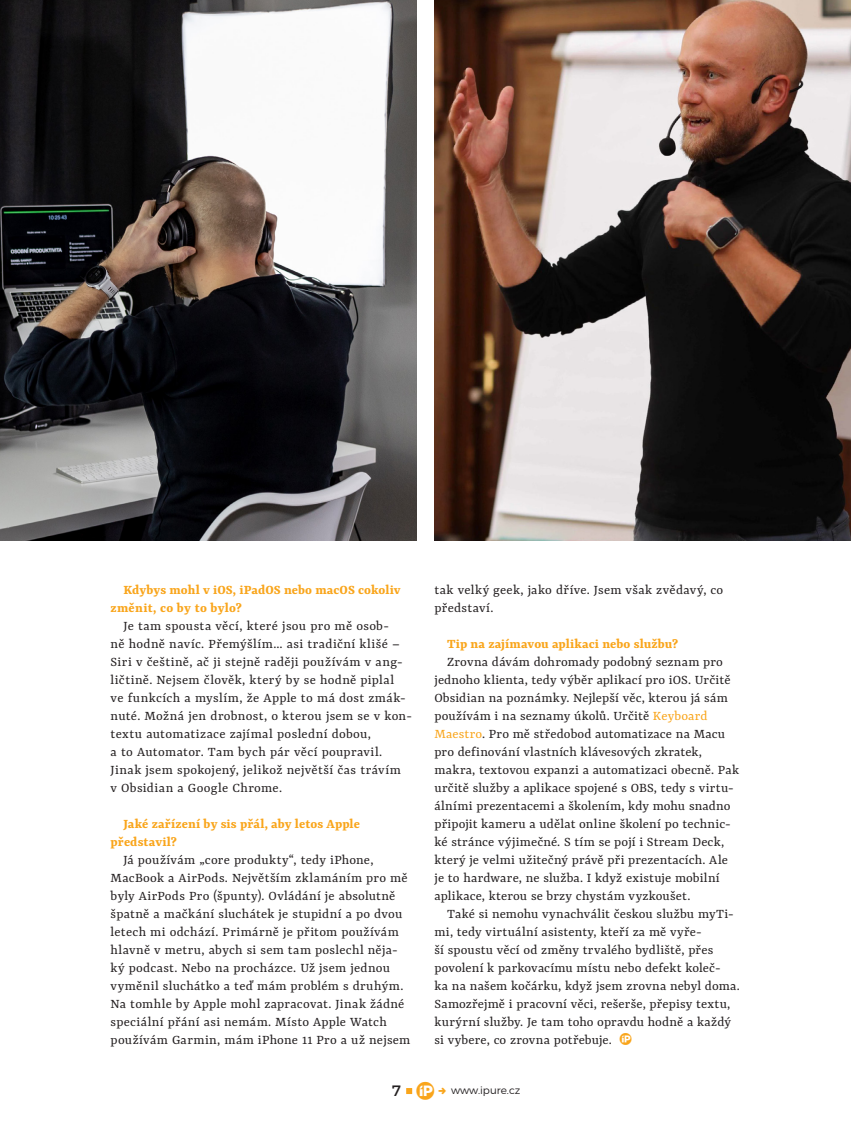
<style>
.page{position:relative;width:851px;height:1127px;background:#fff}
.page>*{position:absolute;margin:0;border:0;box-sizing:border-box;transform-origin:0 0}
.t1{font:15px "Montserrat";color:#231f20}
.t2{font:14.4px/18px "Yrsa";letter-spacing:.015em;color:#231f20}
.t3{font:700 14.4px/18px "Yrsa";letter-spacing:.005em;color:#f9a51b}
.t4{font:300 10.5px "Montserrat";color:#231f20}
.s1{color:#f9a51b}
.s2{font-family:"i Pure";font-size:24px;color:#f9a51b}
.s3{font-family:"i Pure";font-size:25.5px;color:#f9a51b}
</style>
<div class="page">
<img style="left:434px;top:0;width:416px;height:540px">
<img style="left:0;top:0;width:416px;height:540px">
<svg style="left:406px;top:1088px;width:6px;height:6px"></svg>
<p class="t3" style="left:111px;top:580px;width:291px;text-indent:13px">Kdybys mohl v iOS, iPadOS nebo macOS cokoliv změnit, co by to bylo?</p>
<p class="t2" style="left:111px;top:617px;width:303px;text-indent:13px">Je tam spousta věcí, které jsou pro mě osob-<br>ně hodně navíc. Přemýšlím… asi tradiční klišé – Siri v češtině, ač ji stejně raději používám v ang&shy;ličtině. Nejsem člověk, který by se hodně piplal<br>ve funkcích a myslím, že Apple to má dost zmák&shy;nuté. Možná jen drobnost, o kterou jsem se v kon&shy;textu automatizace zajímal poslední dobou,<br>a to Automator. Tam bych pár věcí poupravil.<br>Jinak jsem spokojený, jelikož největší čas trávím<br>v Obsidian a Google Chrome.</p>
<p class="t3" style="left:111px;top:814px;width:251px;text-indent:13px">Jaké zařízení by sis přál, aby letos Apple představil?</p>
<p class="t2" style="left:111px;top:851px;width:301px;text-indent:13px">Já používám „core produkty“, tedy iPhone, MacBook a AirPods. Největším zklamáním pro mě byly AirPods Pro (špunty). Ovládání je absolutně špatně a mačkání sluchátek je stupidní a po dvou letech mi odchází. Primárně je přitom používám hlavně v metru, abych si sem tam poslechl něja&shy;ký podcast. Nebo na procházce. Už jsem jednou vyměnil sluchátko a teď mám problém s druhým.<br>Na tomhle by Apple mohl zapracovat. Jinak žádné speciální přání asi nemám. Místo Apple Watch používám Garmin, mám iPhone 11 Pro a už nejsem</p>
<p class="t2" style="left:434px;top:581px;width:290px">tak velký geek, jako dříve. Jsem však zvědavý, co představí.</p>
<p class="t3" style="left:447px;top:634px;width:232px">Tip na zajímavou aplikaci nebo službu?</p>
<p class="t2" style="left:434px;top:653px;width:306px;text-indent:13px">Zrovna dávám dohromady podobný seznam pro jednoho klienta, tedy výběr aplikací pro iOS. Určitě Obsidian na poznámky. Nejlepší věc, kterou já sám používám i na seznamy úkolů. Určitě <span class="s1">Keyboard Maestro</span>. Pro mě středobod automatizace na Macu pro definování vlastních klávesových zkratek, makra, textovou expanzi a automatizaci obecně. Pak určitě služby a aplikace spojené s OBS, tedy s virtu&shy;álními prezentacemi a školením, kdy mohu snadno připojit kameru a udělat online školení po technic&shy;ké stránce výjimečné. S tím se pojí i Stream Deck, který je velmi užitečný právě při prezentacích. Ale je to hardware, ne služba. I když existuje mobilní aplikace, kterou se brzy chystám vyzkoušet.</p>
<p class="t2" style="left:434px;top:905px;width:307px;text-indent:13px">Také si nemohu vynachválit českou službu myTi&shy;mi, tedy virtuální asistenty, kteří za mě vyře-<br>ší spoustu věcí od změny trvalého bydliště, přes povolení k parkovacímu místu nebo defekt koleč-<br>ka na našem kočárku, když jsem zrovna nebyl doma.<br>Samozřejmě i pracovní věci, rešerše, přepisy textu, kurýrní služby. Je tam toho opravdu hodně a každý si vybere, co zrovna potřebuje. <span class="s2">D</span></p>
<p class="t1" style="left:392px;top:1079px;width:43px">7 <span class="s3">C</span></p>
<p class="t4" style="left:451px;top:1082px;width:71px">www.ipure.cz</p>
</div>
